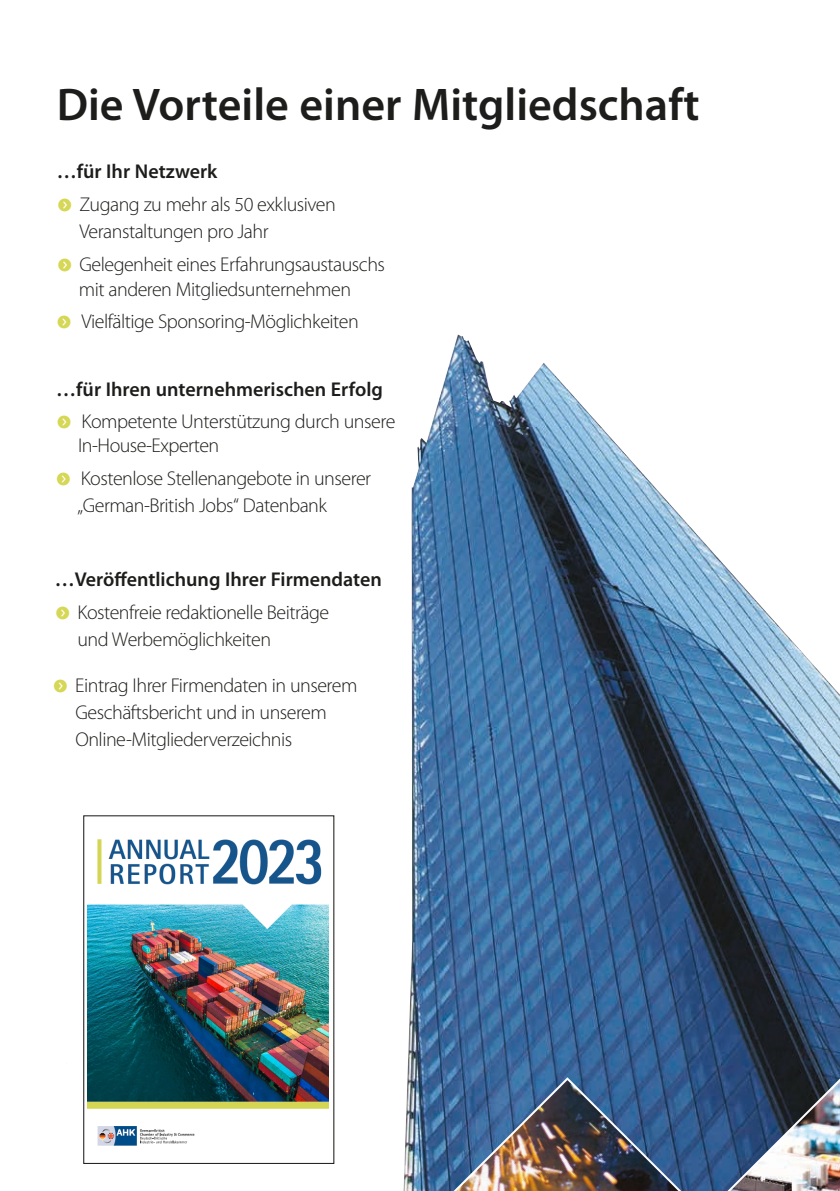
<style>
.page{position:relative;width:840px;height:1191px;background:#fff}
.page>*{position:absolute;margin:0;border:0;box-sizing:border-box;transform-origin:0 0}
.t1{font:600 46px "Myriad Pro";color:#1d1d1b}
.t2{font:300 20px/32.6px "Myriad Pro";letter-spacing:-.025em;color:#1d1d1b}
.t3{font:600 20px/32.6px "Myriad Pro";color:#1d1d1b}
.s1{font-weight:600}
.s2{font-weight:300}
</style>
<div class="page">
<img style="left:403px;top:334px;width:436px;height:857px">
<img style="left:440px;top:1075px;width:252px;height:116px">
<img style="left:713px;top:1075px;width:126px;height:116px">
<svg style="left:328px;top:934px;width:7px;height:110px"></svg>
<div style="left:83px;top:815px;width:251px;height:349px;border:1px solid #1d1d1b"></div>
<img style="left:87px;top:839px;width:241px;height:307px">
<h1 class="t1" style="left:57px;top:79px;width:644px">Die Vorteile einer Mitgliedschaft</h1>
<p class="t2" style="left:57px;top:156px;width:280px"><span class="s1">…für Ihr Netzwerk<br></span><sub>f</sub> Zugang zu mehr als 50 exklusiven</p>
<p class="t2" style="left:57px;top:215px;width:329px;text-indent:23px">Veranstaltungen pro Jahr<br><sub>f</sub> Gelegenheit eines Erfahrungsaustauschs</p>
<p class="t2" style="left:56px;top:273px;width:304px;text-indent:23px">mit anderen Mitgliedsunternehmen <sub>f</sub> Vielfältige Sponsoring-Möglichkeiten</p>
<p class="t2" style="left:56px;top:373px;width:340px"><span class="s1">…für Ihren unternehmerischen Erfolg </span><sub>f</sub> Kompetente Unterstützung durch unsere</p>
<p class="t2" style="left:55px;top:429px;width:317px;text-indent:23px">In-House-Experten<br><sub>f</sub> Kostenlose Stellenangebote in unserer</p>
<p class="t2" style="left:77px;top:489px;width:251px">„German-British Jobs“ Datenbank</p>
<p class="t3" style="left:55px;top:563px;width:328px">…Veröffentlichung Ihrer Firmendaten <sub>f</sub> <span class="s2">Kostenfreie redaktionelle Beiträge</span></p>
<p class="t2" style="left:77px;top:623px;width:195px">und Werbemöglichkeiten</p>
<p class="t2" style="left:75px;top:672px;width:283px;line-height:27px;text-indent:-23px"><sub>f</sub> Eintrag Ihrer Firmendaten in unserem<br>Geschäftsbericht und in unserem<br>Online-Mitgliederverzeichnis</p>
</div>
